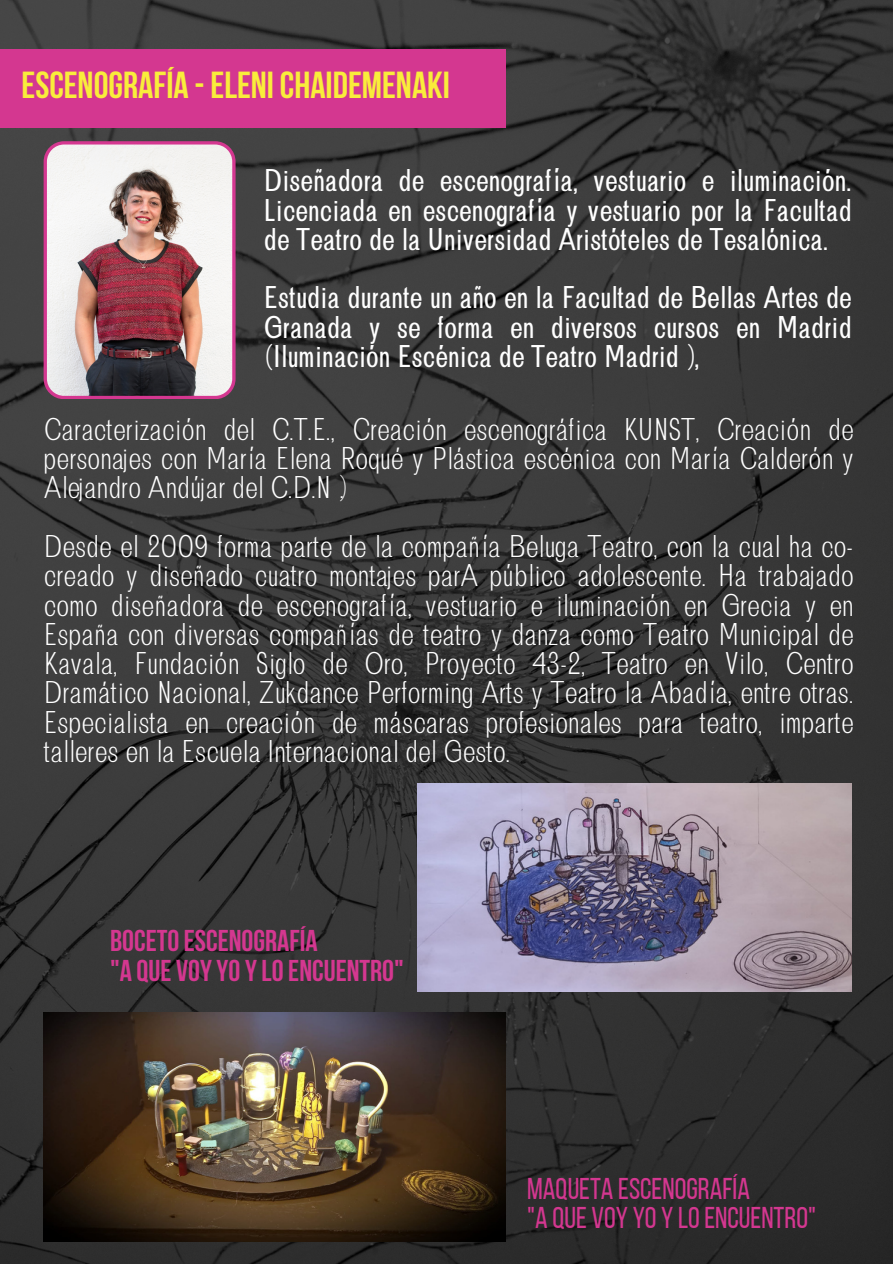
<style>
.page{position:relative;width:893px;height:1264px;background:#fff}
.page>*{position:absolute;margin:0;border:0;box-sizing:border-box;transform-origin:0 0}
.t1{font:700 37.5px "Bebas Neue";color:#f9ed3b}
.t2{font:300 30px/29.2px "Brendon";color:#fff;text-align:justify}
.t3{font:30px/29.2px "Brendon";color:#fff;text-align:justify}
.t4{font:30px/29.2px "Bebas Neue";color:#d43790}
.t5{font:700 30px/29.2px "Bebas Neue";color:#d43790}
</style>
<div class="page">
<img style="left:0;top:0;width:892px;height:1263px">
<img style="left:417px;top:783px;width:434px;height:208px">
<img style="left:44px;top:1012px;width:461px;height:228px">
<div style="left:0;top:49px;width:505px;height:78px;background:#d43790"></div>
<img style="left:44px;top:141px;width:191px;height:258px">
<p class="t1" style="left:22px;top:70px;width:430px">ESCENOGRAFÍA -ELENI CHAIDEMENAKI</p>
<p class="t3" style="left:263px;top:167px;width:589px">Diseñadora de escenografía, vestuario e iluminación.<br>Licenciada en escenografía y vestuario por la Facultad de Teatro de la Universidad Aristóteles de Tesalónica.</p>
<h2 class="t3" style="left:263px;top:284px;width:589px">Estudia durante un año en la Facultad de Bellas Artes de Granada y se forma en diversos cursos en Madrid (Iluminación Escénica de Teatro Madrid) ,</h2>
<p class="t2" style="left:44px;top:415px;width:811px">Caracterización del C.T.E., Creación escenográfica KUNST, Creación de personajes con María Elena Roqué y Plástica escénica con María Calderón y Alejandro Andújar del C.D.N).</p>
<p class="t2" style="left:44px;top:532px;width:811px">Desde el 2009 forma parte de la compañía Beluga Teatro, con la cual ha co&shy;creado y diseñado cuatro montajes parA público adolescente. Ha trabajado como diseñadora de escenografía, vestuario e iluminación en Grecia y en España con diversas compañías de teatro y danza como Teatro Municipal de Kavala, Fundación Siglo de Oro, Proyecto 43-2, Teatro en Vilo, Centro Dramático Nacional, Zukdance Performing Arts y Teatro la Abadía, entre otras.<br>Especialista en creación de máscaras profesionales para teatro, imparte talleres en la Escuela Internacional del Gesto.</p>
<p class="t5" style="left:110px;top:929px;width:295px">BOCETOESCENOGRAFÍA<br>"A QUE VOYYOYLOENCUENTRO"</p>
<h3 class="t4" style="left:527px;top:1176px;width:290px">MAQUETA ESCENOGRAFÍA<br>"A QUE VOY YO Y LOENCUENTRO"</h3>
</div>
